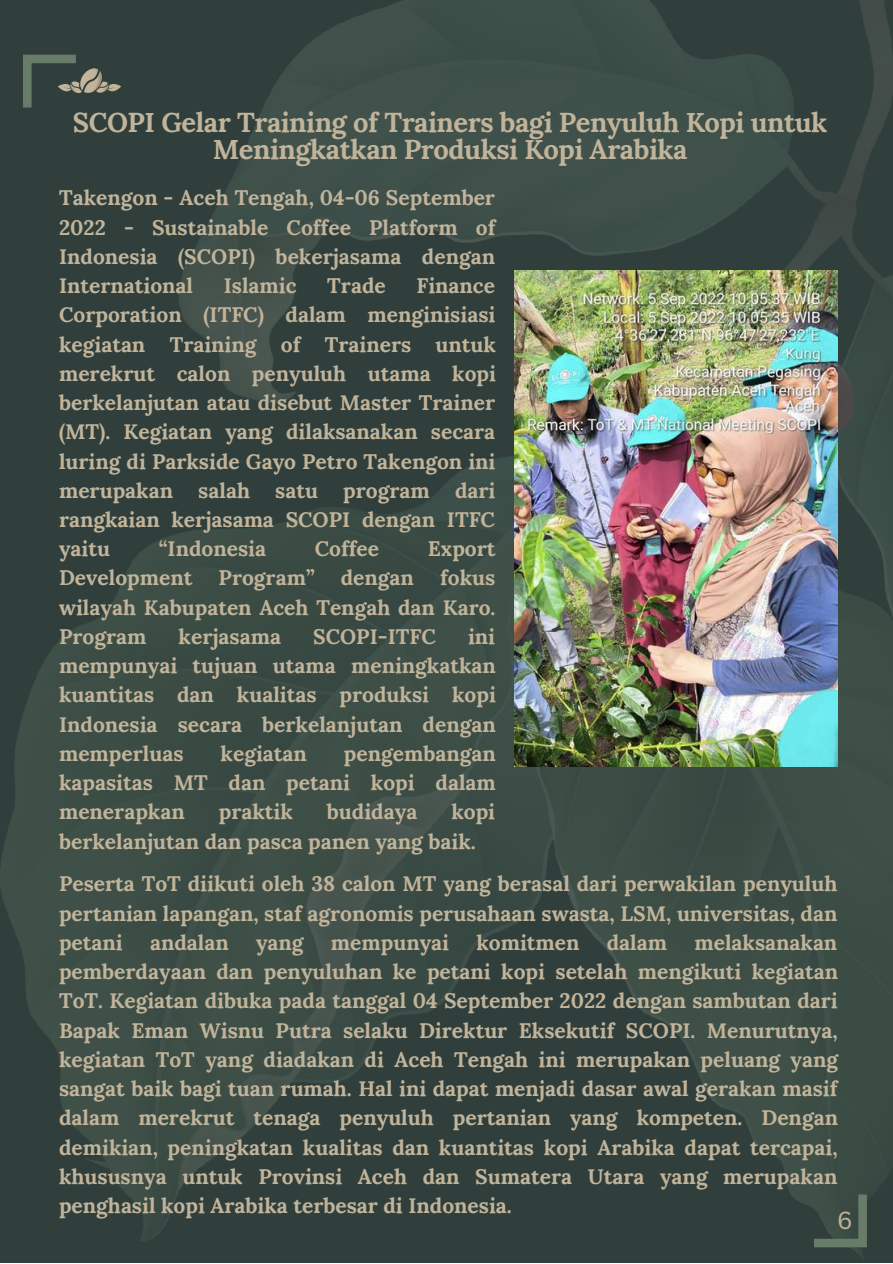
<style>
.page{position:relative;width:893px;height:1264px;background:#fff}
.page>*{position:absolute;margin:0;border:0;box-sizing:border-box;transform-origin:0 0}
.t1{font:700 27.3px/27px "Lora";letter-spacing:-.015em;color:#c1b49a;text-align:center}
.t2{font:24px "Canva Sans";color:#c1b49a}
.t3{font:700 21px/29.2px "Lora";color:#c1b49a;text-align:justify}
</style>
<div class="page">
<img style="left:0;top:0;width:892px;height:1262px">
<svg style="left:23px;top:55px;width:98px;height:52px;background:#4a564e"></svg>
<img style="left:515px;top:271px;width:322px;height:495px">
<svg style="left:814px;top:1194px;width:52px;height:53px;background:#46584e"></svg>
<h1 class="t1" style="left:73px;top:109px;width:756px">SCOPI Gelar Training of Trainers bagi Penyuluh Kopi untuk<br>Meningkatkan Produksi Kopi Arabika</h1>
<p class="t3" style="left:59px;top:183px;width:438px">Takengon - Aceh Tengah, 04-06 September 2022 - Sustainable Coffee Platform of Indonesia (SCOPI) bekerjasama dengan International</p>
<p class="t3" style="left:59px;top:271px;width:438px;text-indent:357px">Finance Corporation (ITFC) dalam menginisiasi kegiatan Training of Trainers untuk merekrut calon penyuluh utama kopi berkelanjutan atau disebut Master Trainer (MT). Kegiatan yang dilaksanakan secara luring di Parkside Gayo Petro Takengon ini merupakan salah satu program dari rangkaian kerjasama SCOPI dengan ITFC yaitu</p>
<p class="t3" style="left:224px;top:271px;width:74px">Islamic</p>
<p class="t3" style="left:327px;top:271px;width:60px">Trade</p>
<p class="t3" style="left:159px;top:534px;width:109px">“Indonesia</p>
<p class="t3" style="left:315px;top:534px;width:66px">Coffee</p>
<p class="t3" style="left:59px;top:534px;width:438px;text-indent:368px">Export Development Program” dengan fokus wilayah Kabupaten Aceh Tengah dan Karo.<br>Program</p>
<p class="t3" style="left:59px;top:621px;width:438px;text-indent:409px">ini mempunyai tujuan utama meningkatkan kuantitas dan kualitas produksi kopi Indonesia secara berkelanjutan dengan memperluas</p>
<p class="t3" style="left:178px;top:621px;width:104px">kerjasama</p>
<p class="t3" style="left:313px;top:621px;width:124px">SCOPI-ITFC</p>
<p class="t3" style="left:220px;top:738px;width:88px">kegiatan</p>
<p class="t3" style="left:59px;top:738px;width:438px;text-indent:285px">pengembangan kapasitas MT dan petani kopi dalam menerapkan</p>
<p class="t3" style="left:59px;top:797px;width:437px;text-indent:392px">kopi berkelanjutan dan pasca panen yang baik.</p>
<p class="t3" style="left:59px;top:869px;width:779px">Peserta ToT diikuti oleh 38 calon MT yang berasal dari perwakilan penyuluh pertanian lapangan, staf agronomis perusahaan swasta, LSM, universitas, dan petani</p>
<p class="t3" style="left:219px;top:797px;width:76px">praktik</p>
<p class="t3" style="left:327px;top:797px;width:92px">budidaya</p>
<p class="t3" style="left:150px;top:927px;width:80px">andalan</p>
<p class="t3" style="left:256px;top:927px;width:49px">yang</p>
<p class="t3" style="left:331px;top:927px;width:120px">mempunyai</p>
<p class="t3" style="left:476px;top:927px;width:105px">komitmen</p>
<p class="t3" style="left:606px;top:927px;width:62px">dalam</p>
<p class="t3" style="left:59px;top:927px;width:780px;text-indent:635px">melaksanakan pemberdayaan dan penyuluhan ke petani kopi setelah mengikuti kegiatan ToT. Kegiatan dibuka pada tanggal 04 September 2022 dengan sambutan dari Bapak Eman Wisnu Putra selaku Direktur Eksekutif SCOPI. Menurutnya, kegiatan ToT yang diadakan di Aceh Tengah ini merupakan peluang yang sangat baik bagi tuan rumah. Hal ini dapat menjadi dasar awal gerakan masif dalam merekrut tenaga penyuluh pertanian yang kompeten. Dengan demikian, peningkatan kualitas dan kuantitas kopi Arabika dapat tercapai, khususnya untuk Provinsi Aceh dan Sumatera Utara yang merupakan penghasil kopi Arabika terbesar di Indonesia.</p>
<p class="t2" style="left:837px;top:1203px;width:17px">6</p>
</div>
